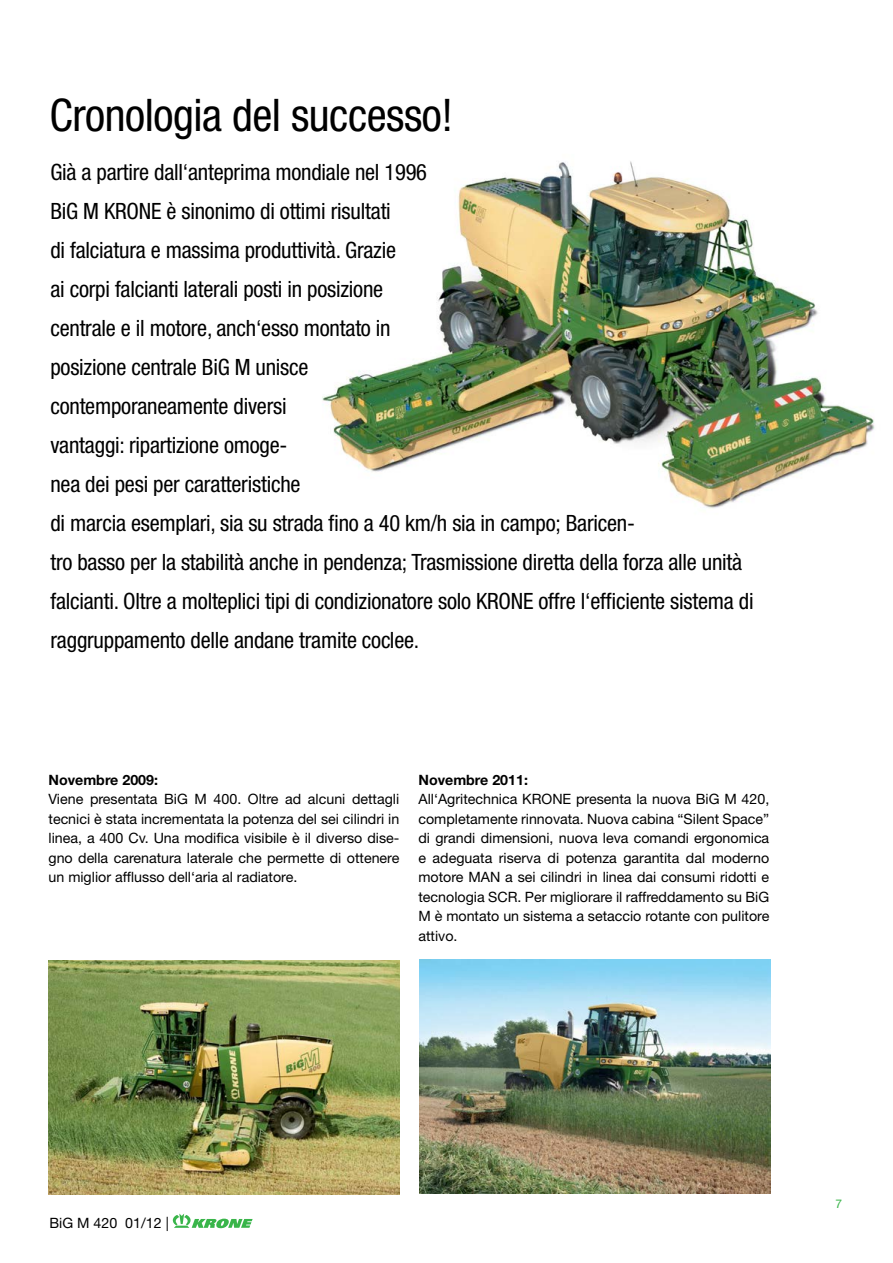
<style>
.page{position:relative;width:893px;height:1263px;background:#fff}
.page>*{position:absolute;margin:0;border:0;box-sizing:border-box;transform-origin:0 0}
.t1{font:condensed 45px "Helvetica Neue LT";letter-spacing:-.01em;color:#000}
.t2{font:condensed 22.5px/39px "Helvetica Neue LT";letter-spacing:-.01em;color:#000}
.t3{font:14.25px/19.5px "Helvetica Neue LT";color:#000;text-align:justify}
.t4{font:700 14.25px "Helvetica Neue LT";color:#000}
.t5{font:12px "Helvetica Neue LT";color:#39b54a}
</style>
<div class="page">
<img style="left:49px;top:960px;width:351px;height:234px">
<img style="left:419px;top:960px;width:351px;height:234px">
<img style="left:322px;top:161px;width:553px;height:348px">
<svg style="left:173px;top:1213px;width:80px;height:15px"></svg>
<h1 class="t1" style="left:50px;top:89px;width:405px">Cronologia del successo!</h1>
<p class="t2" style="left:50px;top:152px;width:705px">Già a partire dall‘anteprima mondiale nel 1996<br>BiG M KRONE è sinonimo di ottimi risultati<br>di falciatura e massima produttività. Grazie<br>ai corpi falcianti laterali posti in posizione<br>centrale e il motore, anch‘esso montato in<br>posizione centrale BiG M unisce<br>contemporaneamente diversi<br>vantaggi: ripartizione omoge-<br>nea dei pesi per caratteristiche<br>di marcia esemplari, sia su strada fino a 40 km/h sia in campo; Baricen-<br>tro basso per la stabilità anche in pendenza; Trasmissione diretta della forza alle unità falcianti. Oltre a molteplici tipi di condizionatore solo KRONE offre l‘efficiente sistema di raggruppamento delle andane tramite coclee.</p>
<p class="t4" style="left:49px;top:771px;width:111px">Novembre 2009:</p>
<p class="t3" style="left:49px;top:789px;width:352px">Viene presentata BiG M 400. Oltre ad alcuni dettagli tecnici è stata incrementata la potenza del sei cilindri in linea, a 400 Cv. Una modifica visibile è il diverso dise&shy;gno della carenatura laterale che permette di ottenere un miglior afflusso dell‘aria al radiatore.</p>
<p class="t4" style="left:418px;top:771px;width:111px">Novembre 2011:</p>
<p class="t3" style="left:418px;top:789px;width:352px">All‘Agritechnica KRONE presenta la nuova BiG M 420, completamente rinnovata. Nuova cabina “Silent Space” di grandi dimensioni, nuova leva comandi ergonomica e adeguata riserva di potenza garantita dal moderno motore MAN a sei cilindri in linea dai consumi ridotti e tecnologia SCR. Per migliorare il raffreddamento su BiG M è montato un sistema a setaccio rotante con pulitore attivo.</p>
<p class="t3" style="left:50px;top:1213px;width:121px">BiG M 420 01/12 |</p>
<p class="t5" style="left:836px;top:1196px;width:8px">7</p>
</div>
